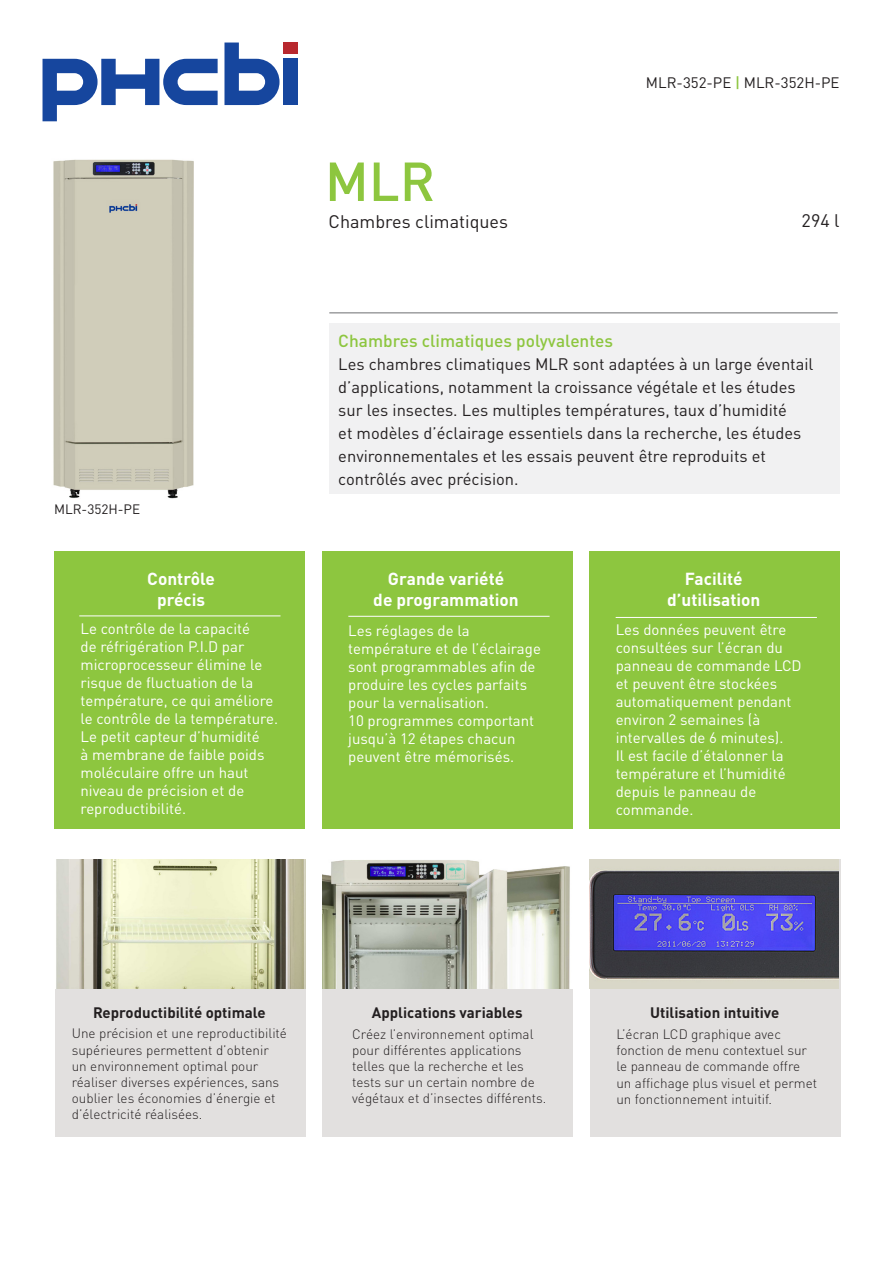
<style>
.page{position:relative;width:893px;height:1263px;background:#fff}
.page>*{position:absolute;margin:0;border:0;box-sizing:border-box;transform-origin:0 0}
.t1{font:500 54px "DINOT";color:#8dc63f}
.t2{font:18px "DINOT";color:#231f20}
.t3{font:700 17.25px/20.7px "DINOT";color:#fff;text-align:center}
.t4{font:500 17.25px "DINOT";color:#8dc63f}
.t5{font:16.5px/23px "DINOT";color:#231f20}
.t6{font:15px/18px "DINOT";color:#fff}
.t7{font:700 15px "DINOT";color:#231f20}
.t8{font:15px "DINOT";color:#231f20}
.t9{font:300 13.5px/16.2px "DINOT";color:#231f20}
.t10{font:13.5px "DINOT";color:#231f20}
.s1{font-weight:500;color:#8dc63f}
</style>
<div class="page">
<div style="left:283px;top:59px;width:15px;height:46px;background:#16469e"></div>
<svg style="left:43px;top:59px;width:175px;height:62px"></svg>
<svg style="left:224px;top:43px;width:56px;height:62px"></svg>
<div style="left:283px;top:43px;width:15px;height:11px;background:#b8282e"></div>
<div style="left:330px;top:324px;width:510px;height:170px;background:#f1f1f2"></div>
<hr style="left:329px;top:313px;width:509px;height:1px;background:#6d6e71">
<div style="left:55px;top:551px;width:250px;height:278px;background:#8dc63f"></div>
<div style="left:55px;top:859px;width:250px;height:278px;background:#e2e0df"></div>
<div style="left:322px;top:859px;width:250px;height:278px;background:#e2e0df"></div>
<div style="left:590px;top:859px;width:251px;height:278px;background:#e2e0df"></div>
<div style="left:322px;top:551px;width:250px;height:278px;background:#8dc63f"></div>
<div style="left:589px;top:551px;width:250px;height:278px;background:#8dc63f"></div>
<hr style="left:79px;top:616px;width:202px;height:1px;background:#fff">
<hr style="left:348px;top:616px;width:202px;height:1px;background:#fff">
<hr style="left:616px;top:617px;width:201px;height:1px;background:#fff">
<img style="left:322px;top:859px;width:250px;height:129px">
<img style="left:55px;top:859px;width:251px;height:129px">
<img style="left:589px;top:859px;width:250px;height:129px">
<img style="left:53px;top:159px;width:141px;height:340px">
<h1 class="t1" style="left:325px;top:147px;width:112px">MLR</h1>
<p class="t2" style="left:329px;top:210px;width:181px">Chambres climatiques</p>
<p class="t8" style="left:646px;top:73px;width:195px">MLR-352-PE <span class="s1">|</span> MLR-352H-PE</p>
<p class="t2" style="left:802px;top:209px;width:39px">294 l</p>
<p class="t10" style="left:54px;top:501px;width:88px">MLR-352H-PE</p>
<p class="t3" style="left:147px;top:568px;width:69px">Contrôle précis</p>
<p class="t6" style="left:80px;top:619px;width:199px">Le contrôle de la capacité<br>de réfrigération P.I.D par microprocesseur élimine le risque de fluctuation de la température, ce qui améliore le contrôle de la température.<br>Le petit capteur d’humidité<br>à membrane de faible poids moléculaire offre un haut niveau de précision et de reproductibilité.</p>
<p class="t4" style="left:338px;top:330px;width:276px">Chambres climatiques polyvalentes</p>
<p class="t5" style="left:338px;top:352px;width:477px">Les chambres climatiques MLR sont adaptées à un large éventail d’applications, notamment la croissance végétale et les études sur les insectes. Les multiples températures, taux d’humidité<br>et modèles d’éclairage essentiels dans la recherche, les études environnementales et les essais peuvent être reproduits et contrôlés avec précision.</p>
<p class="t3" style="left:373px;top:568px;width:147px">Grande variété<br>de programmation</p>
<p class="t6" style="left:348px;top:621px;width:194px">Les réglages de la température et de l’éclairage sont programmables afin de produire les cycles parfaits pour la vernalisation.<br>10 programmes comportant jusqu’à 12 étapes chacun peuvent être mémorisés.</p>
<p class="t3" style="left:667px;top:568px;width:95px">Facilité d’utilisation</p>
<p class="t6" style="left:616px;top:621px;width:188px">Les données peuvent être consultées sur l’écran du panneau de commande LCD et peuvent être stockées automatiquement pendant environ 2 semaines (à intervalles de 6 minutes).<br>Il est facile d’étalonner la température et l’humidité depuis le panneau de commande.</p>
<p class="t7" style="left:93px;top:1002px;width:174px">Reproductibilité optimale</p>
<p class="t7" style="left:372px;top:1002px;width:152px">Applications variables</p>
<p class="t9" style="left:72px;top:1025px;width:217px">Une précision et une reproductibilité supérieures permettent d’obtenir un environnement optimal pour réaliser diverses expériences, sans oublier les économies d’énergie et d’électricité réalisées.</p>
<p class="t9" style="left:352px;top:1025px;width:196px">Créez l’environnement optimal pour différentes applications telles que la recherche et les tests sur un certain nombre de végétaux et d’insectes différents.</p>
<p class="t7" style="left:650px;top:1002px;width:131px">Utilisation intuitive</p>
<p class="t9" style="left:616px;top:1026px;width:202px">L’écran LCD graphique avec fonction de menu contextuel sur le panneau de commande offre un affichage plus visuel et permet un fonctionnement intuitif.</p>
</div>
